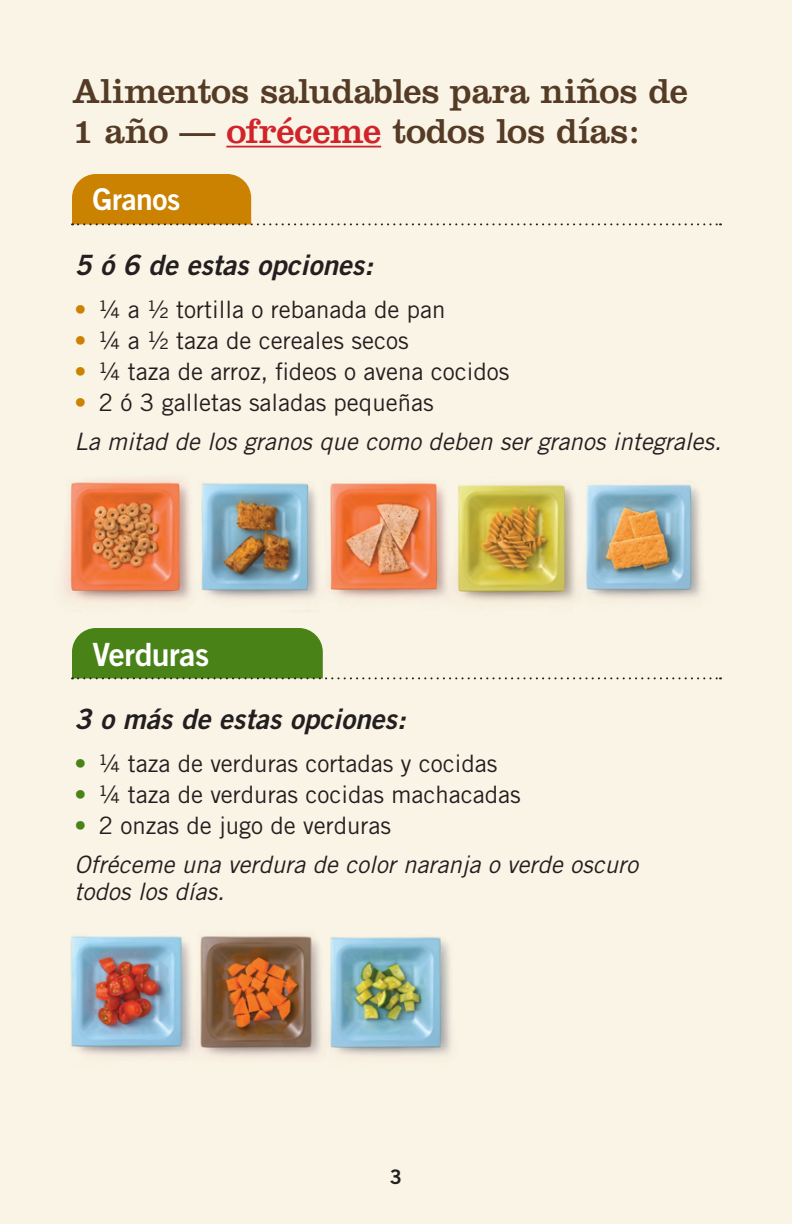
<style>
.page{position:relative;width:792px;height:1224px;background:#f9f4e5}
.page>*{position:absolute;margin:0;border:0;box-sizing:border-box;transform-origin:0 0}
.t1{font:36px/40px "Clarendon";letter-spacing:-.005em;color:#553b26}
.t2{font:32px "Trade Gothic Bold Two";letter-spacing:-.015em;color:#fff}
.t3{font:30px "Trade Gothic Bold Two";letter-spacing:-.01em;color:#fff}
.t4{font:italic 28px "Trade Gothic Bold Two";color:#231f20}
.t5{font:24px "Trade Gothic";color:#231f20}
.t6{font:italic 24px/27px "Trade Gothic";color:#231f20}
.t7{font:20px "Trade Gothic Bold Two";color:#231f20}
.s1{color:#d1232a}
.s2{color:#ca8200}
.s3{color:#498318}
</style>
<div class="page">
<hr style="left:226px;top:146px;width:155px;height:1px;background:#d1232a">
<img style="left:64px;top:478px;width:123px;height:124px">
<img style="left:332px;top:483px;width:105px;height:116px">
<img style="left:588px;top:484px;width:114px;height:115px">
<img style="left:187px;top:483px;width:145px;height:116px">
<img style="left:437px;top:484px;width:151px;height:117px">
<svg style="left:72px;top:174px;width:649px;height:51px"></svg>
<svg style="left:72px;top:628px;width:649px;height:51px"></svg>
<img style="left:70px;top:936px;width:123px;height:120px">
<img style="left:193px;top:934px;width:129px;height:123px">
<img style="left:330px;top:937px;width:121px;height:119px">
<h2 class="t1" style="left:72px;top:71px;width:617px">Alimentos saludables para niños de<br>1 año — <span class="s1">ofréceme</span> todos los días:</h2>
<h3 class="t3" style="left:92px;top:181px;width:90px">Granos</h3>
<p class="t4" style="left:74px;top:247px;width:300px">5 ó 6 de estas opciones:</p>
<p class="t5" style="left:74px;top:295px;width:373px"><span class="s2">•</span> ¼ a ½ tortilla o rebanada de pan</p>
<p class="t5" style="left:74px;top:326px;width:336px"><span class="s2">•</span> ¼ a ½ taza de cereales secos</p>
<p class="t5" style="left:74px;top:357px;width:437px"><span class="s2">•</span> ¼ taza de arroz, fideos o avena cocidos</p>
<p class="t5" style="left:74px;top:388px;width:361px"><span class="s2">•</span> 2 ó 3 galletas saladas pequeñas</p>
<p class="t6" style="left:74px;top:427px;width:649px">La mitad de los granos que como deben ser granos integrales.</p>
<h3 class="t2" style="left:92px;top:634px;width:118px">Verduras</h3>
<p class="t4" style="left:74px;top:701px;width:333px">3 o más de estas opciones:</p>
<p class="t5" style="left:74px;top:749px;width:425px"><span class="s3">•</span> ¼ taza de verduras cortadas y cocidas</p>
<p class="t5" style="left:74px;top:780px;width:448px"><span class="s3">•</span> ¼ taza de verduras cocidas machacadas</p>
<p class="t5" style="left:74px;top:811px;width:318px"><span class="s3">•</span> 2 onzas de jugo de verduras</p>
<p class="t6" style="left:74px;top:850px;width:565px">Ofréceme una verdura de color naranja o verde oscuro todos los días.</p>
<p class="t7" style="left:390px;top:1164px;width:14px">3</p>
</div>
